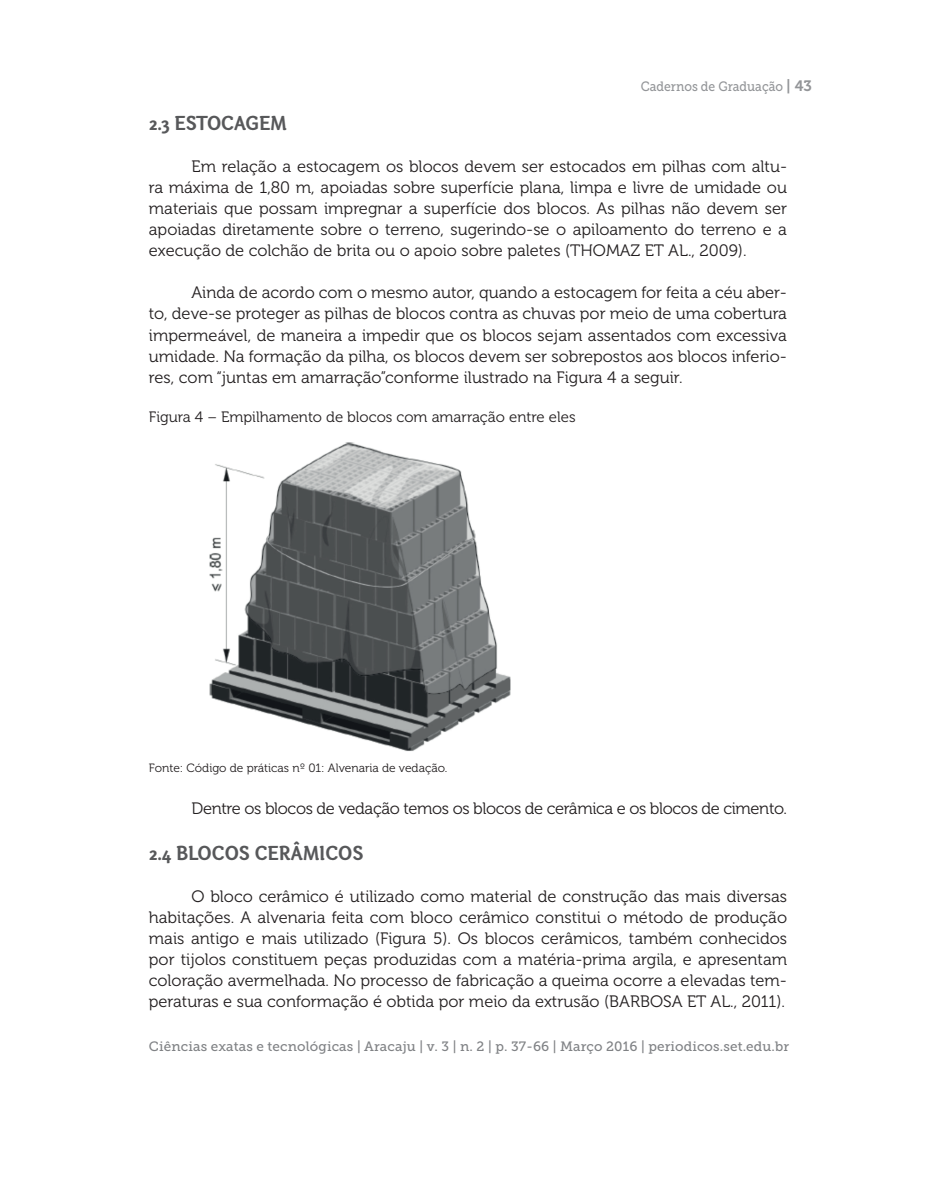
<style>
.page{position:relative;width:936px;height:1191px;background:#fff}
.page>*{position:absolute;margin:0;border:0;box-sizing:border-box;transform-origin:0 0}
.t1{font:21px "Otari Bold Limited";color:#57585a}
.t2{font:16.5px/21px "Museo 300";color:#231f20;text-align:justify}
.t3{font:16.5px "Museo 300";letter-spacing:-.02em;color:#231f20}
.t4{font:15px "Museo 300";color:#231f20}
.t5{font:13.5px "Museo Slab 500";letter-spacing:.01em;color:#808285}
.t6{font:13.5px "Museo Slab 500";color:#939598;scale:.9 1}
.t7{font:12px "Museo 300";color:#231f20}
.s1{font-family:"Museo 700";font-size:15px}
</style>
<div class="page">
<img style="left:209px;top:442px;width:302px;height:309px">
<p class="t6" style="left:640px;top:79px;width:192px">Cadernos de Graduação <span class="s1">| 43</span></p>
<p class="t1" style="left:149px;top:110px;width:38px">2.3 ESTO</p>
<p class="t1" style="left:221px;top:110px;width:53px">CAGEM</p>
<p class="t2" style="left:149px;top:157px;width:639px;text-indent:43px">Em relação a estocagem os blocos devem ser estocados em pilhas com altu&shy;ra máxima de 1,80 m, apoiadas sobre superfície plana, limpa e livre de umidade ou materiais que possam impregnar a superfície dos blocos. As pilhas não devem ser apoiadas diretamente sobre o terreno, sugerindo-se o apiloamento do terreno e a execução de colchão de brita ou o apoio sobre paletes (THOMAZ ET AL., 2009).</p>
<p class="t2" style="left:149px;top:283px;width:639px;text-indent:43px">Ainda de acordo com o mesmo autor, quando a estocagem for feita a céu aber&shy;to, deve-se proteger as pilhas de blocos contra as chuvas por meio de uma cobertura impermeável, de maneira a impedir que os blocos sejam assentados com excessiva umidade. Na formação da pilha, os blocos devem ser sobrepostos aos blocos inferio&shy;res, com “juntas em amarração”conforme ilustrado na Figura 4 a seguir.</p>
<p class="t4" style="left:149px;top:408px;width:428px">Figura 4 – Empilhamento de blocos com amarração entre eles</p>
<p class="t7" style="left:149px;top:761px;width:300px">Fonte: Código de práticas nº 01: Alvenaria de vedação.</p>
<p class="t3" style="left:191px;top:799px;width:597px">Dentre os blocos de vedação temos os blocos de cerâmica e os blocos de cimento.</p>
<p class="t1" style="left:149px;top:840px;width:203px">2.4 BLOCOS CERÂMICOS</p>
<p class="t2" style="left:149px;top:886px;width:639px;text-indent:43px">O bloco cerâmico é utilizado como material de construção das mais diversas habitações. A alvenaria feita com bloco cerâmico constitui o método de produção mais antigo e mais utilizado (Figura 5). Os blocos cerâmicos, também conhecidos por tijolos constituem peças produzidas com a matéria-prima argila, e apresentam coloração avermelhada. No processo de fabricação a queima ocorre a elevadas tem&shy;peraturas e sua conformação é obtida por meio da extrusão (BARBOSA ET AL., 2011).</p>
<p class="t5" style="left:149px;top:1039px;width:642px">Ciências exatas e tecnológicas | Aracaju | v. 3 | n. 2 | p. 37-66 | Março 2016 | periodicos.set.edu.br</p>
</div>
